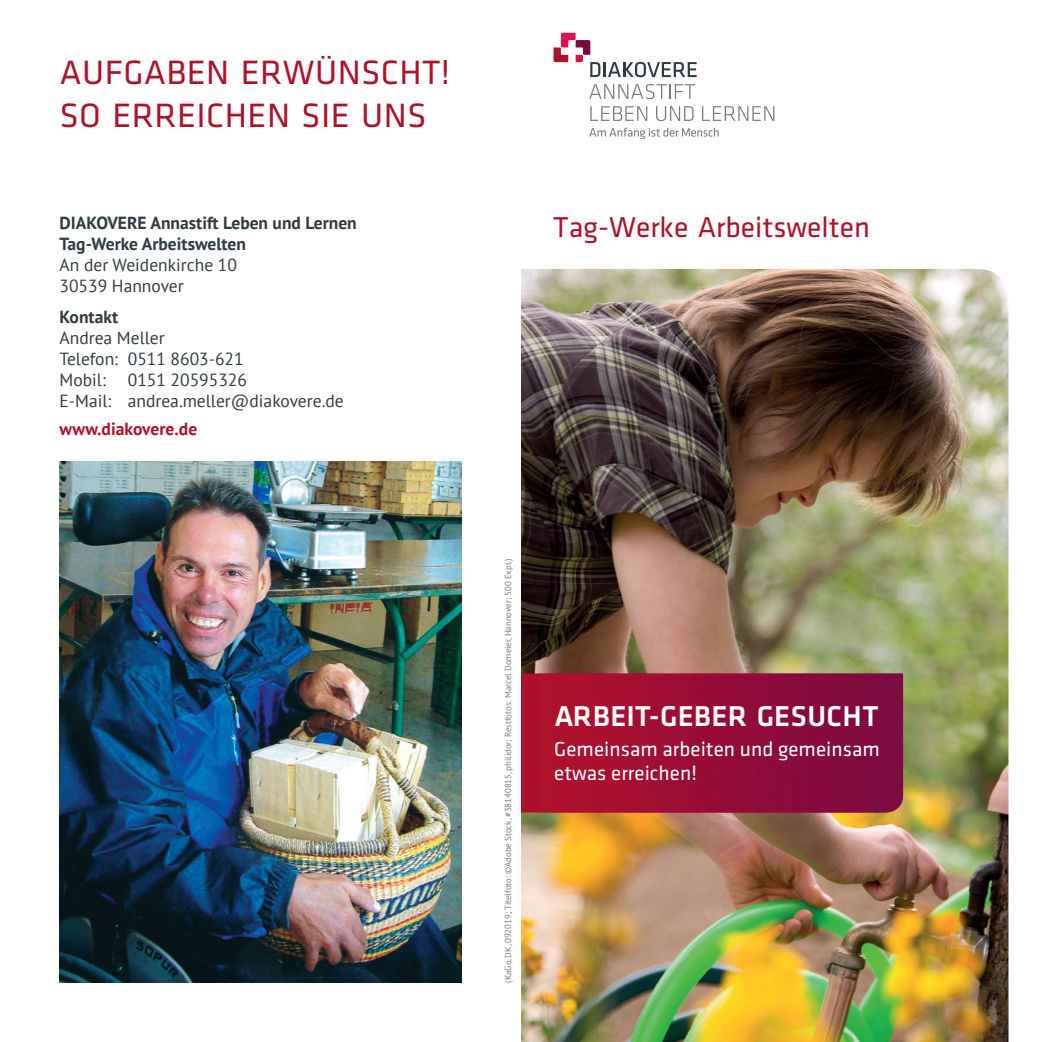
<style>
.page{position:relative;width:1042px;height:1042px;background:#fff}
.page>*{position:absolute;margin:0;border:0;box-sizing:border-box;transform-origin:0 0}
.t1{font:35px/43.4px "Klavika";letter-spacing:.015em;color:#ae1229}
.t2{font:29.75px "Klavika";color:#ae1229}
.t3{font:500 29.75px "Klavika";letter-spacing:.01em;color:#fff}
.t4{font:21px/24.5px "Klavika";letter-spacing:.005em;color:#fff}
.t5{font:17.5px/21px "PT Sans";color:#2f3b41}
.t6{font:700 17.5px/21px "PT Sans";color:#2f3b41}
.t7{font:700 17.5px "PT Sans";color:#ae1229}
.t8{font:8.75px "PT Sans";color:#717a7f}
</style>
<div class="page">
<img style="left:521px;top:269px;width:487px;height:773px">
<svg style="left:589px;top:84px;width:106px;height:15px"></svg>
<svg style="left:590px;top:106px;width:57px;height:15px"></svg>
<svg style="left:656px;top:106px;width:37px;height:15px"></svg>
<svg style="left:702px;top:106px;width:72px;height:15px"></svg>
<svg style="left:553px;top:33px;width:47px;height:44px"></svg>
<hr style="left:603px;top:62px;width:3px;height:15px;background:#2f3b41">
<svg style="left:608px;top:62px;width:88px;height:15px"></svg>
<svg style="left:589px;top:128px;width:129px;height:11px"></svg>
<div style="left:521px;top:673px;width:17px;height:139px;background:#ad102a"></div>
<img style="left:538px;top:673px;width:365px;height:139px">
<img style="left:60px;top:461px;width:401px;height:521px">
<h1 class="t1" style="left:60px;top:51px;width:392px">AUFGABEN ERWÜNSCHT!<br>SO ERREICHEN SIE UNS</h1>
<p class="t6" style="left:60px;top:212px;width:299px">DIAKOVERE Annastift Leben und Lernen<br>Tag-Werke Arbeitswelten</p>
<p class="t5" style="left:60px;top:254px;width:179px">An der Weidenkirche 10<br>30539 Hannover</p>
<p class="t6" style="left:60px;top:306px;width:60px">Kontakt</p>
<p class="t5" style="left:60px;top:327px;width:186px">Andrea Meller<br>Telefon: 0511 8603-621<br>Mobil:</p>
<p class="t5" style="left:60px;top:369px;width:286px;text-indent:68px">0151 20595326<br>E-Mail: andrea.meller@diakovere.de</p>
<p class="t7" style="left:60px;top:417px;width:139px">www.diakovere.de</p>
<h2 class="t2" style="left:553px;top:211px;width:318px">Tag-Werke Arbeitswelten</h2>
<p class="t8" style="left:502px;top:982px;width:426px;rotate:-90deg">(KaGo, DK, 092019; Titelfoto: ©Adobe Stock, #38140815, philidor; Restfotos: Marcel Domeier, Hannover; 500 Expl.)</p>
<h2 class="t3" style="left:554px;top:700px;width:326px">ARBEIT-GEBER GESUCHT</h2>
<p class="t4" style="left:554px;top:736px;width:327px">Gemeinsam arbeiten und gemeinsam etwas erreichen!</p>
</div>
